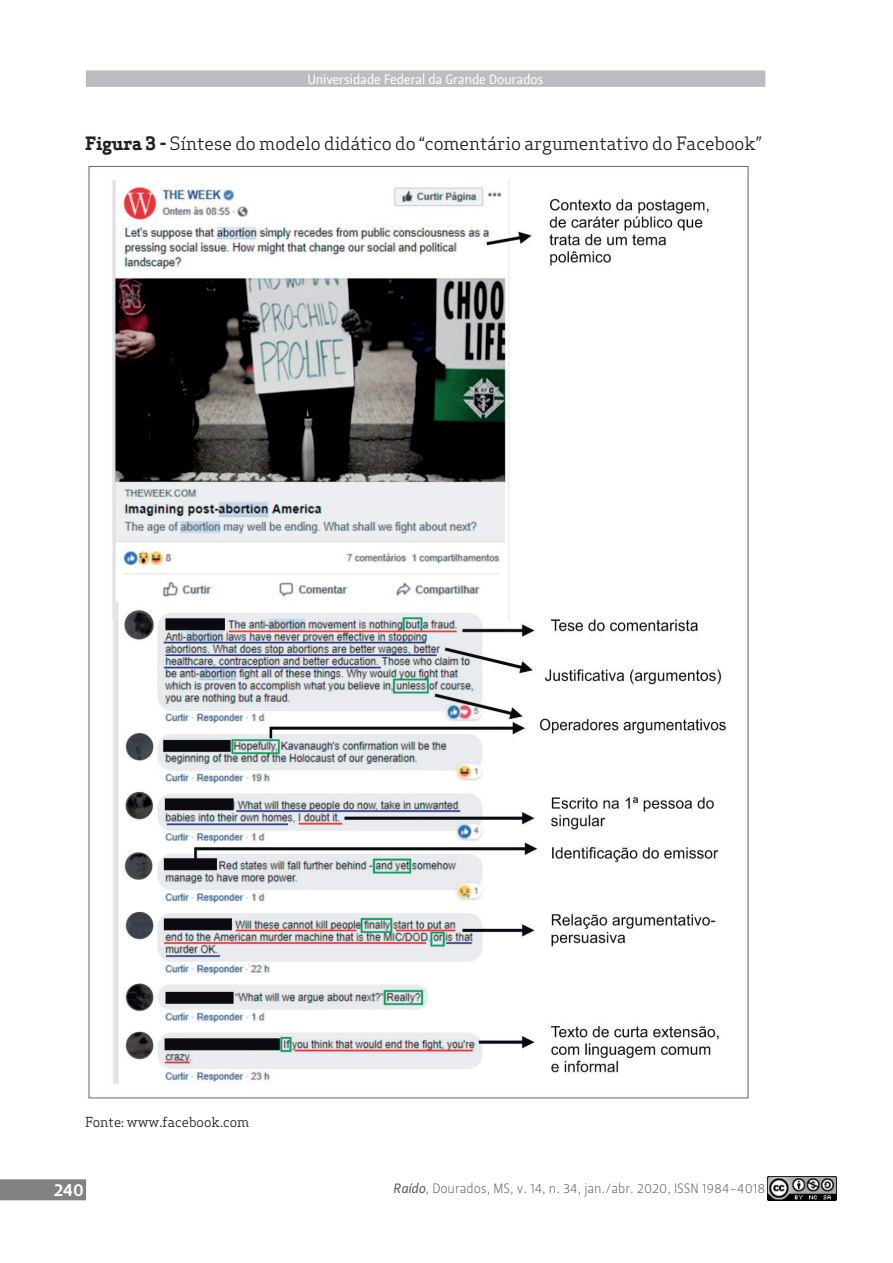
<style>
.page{position:relative;width:893px;height:1263px;background:#fff}
.page>*{position:absolute;margin:0;border:0;box-sizing:border-box;transform-origin:0 0}
.t1{font:18px "Apex Serif";letter-spacing:-.005em;color:#231f20}
.t2{font:18px "Leitura Sans Grot 3";color:#fff}
.t3{font:13.5px "Leitura Sans Grot 1";color:#231f20}
.t4{font:13.5px "Leitura Sans Grot 2";color:#fff}
.t5{font:13.5px "Apex Serif";color:#231f20}
.s1{font-weight:700}
.s2{font-family:"Leitura Sans Italic 2"}
</style>
<div class="page">
<div style="left:86px;top:70px;width:679px;height:17px;background:#bcbdc0"></div>
<div style="left:0;top:1179px;width:86px;height:21px;background:#828284"></div>
<img style="left:767px;top:1176px;width:69px;height:24px">
<img style="left:88px;top:166px;width:661px;height:933px">
<p class="t4" style="left:308px;top:71px;width:237px">Universidade Federal da Grande Dourados</p>
<p class="t1" style="left:85px;top:132px;width:678px"><span class="s1">Figura 3 -</span> Síntese do modelo didático do “comentário argumentativo do Facebook”</p>
<p class="t5" style="left:85px;top:1113px;width:166px">Fonte: www.facebook.com</p>
<p class="t2" style="left:54px;top:1179px;width:32px">240</p>
<p class="t3" style="left:394px;top:1180px;width:373px"><span class="s2">Raído</span>, Dourados, MS, v. 14, n. 34, jan./abr. 2020, ISSN 1984-4018</p>
</div>
